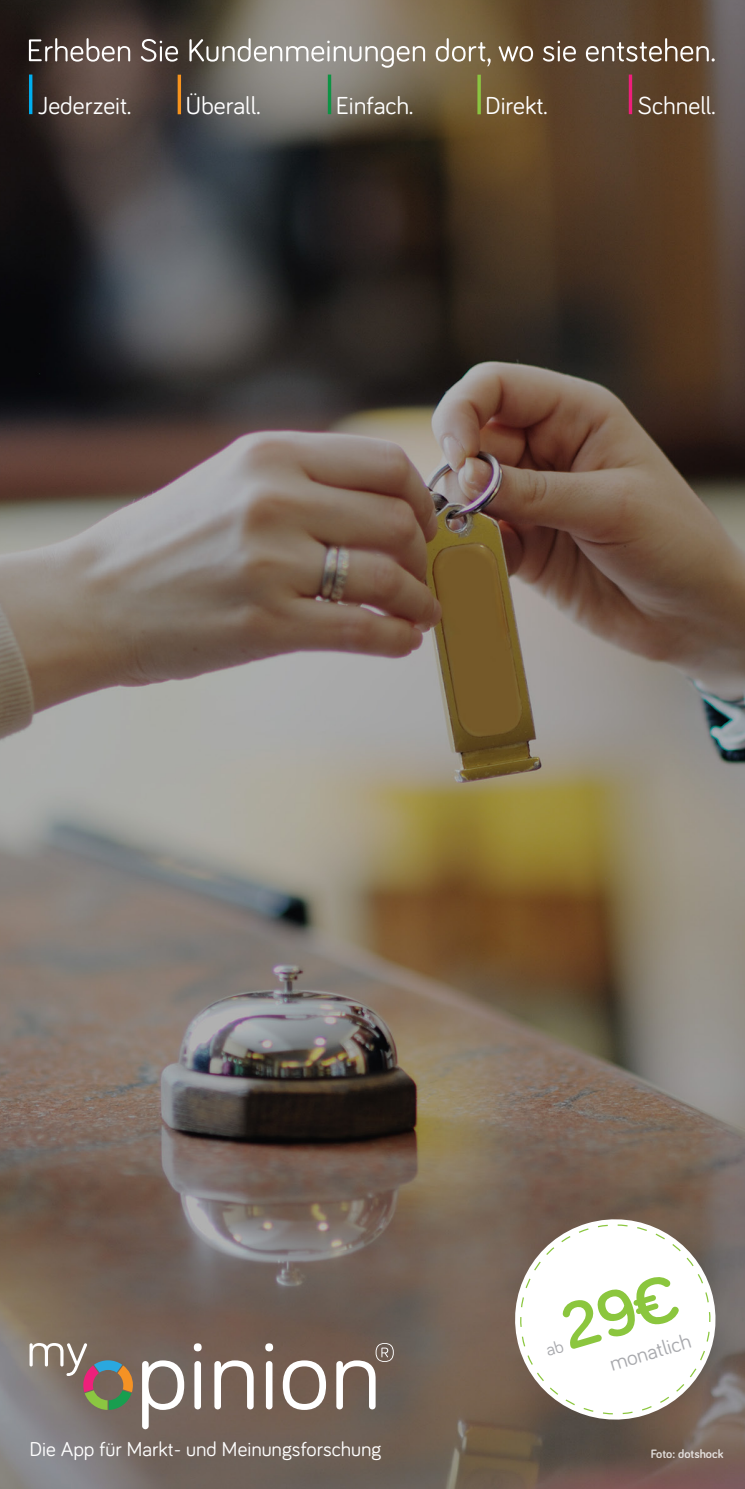
<style>
.page{position:relative;width:745px;height:1489px;background:#fff}
.page>*{position:absolute;margin:0;border:0;box-sizing:border-box;transform-origin:0 0}
.t1{font:25.25px "Bariol";color:#fff}
.t2{font:21.5px "Bariol";color:#a8a9ad}
.t3{font:20.75px "Bariol";color:#fff}
.t4{font:700 12.5px "Bariol";color:#fff}
</style>
<div class="page">
<img style="left:0;top:0;width:744px;height:1488px">
<svg style="left:142px;top:1360px;width:42px;height:69px"></svg>
<svg style="left:194px;top:1343px;width:7px;height:66px"></svg>
<svg style="left:214px;top:1360px;width:39px;height:49px"></svg>
<svg style="left:265px;top:1343px;width:8px;height:66px"></svg>
<svg style="left:282px;top:1360px;width:44px;height:49px"></svg>
<svg style="left:30px;top:1342px;width:103px;height:67px;background:#877d70"></svg>
<svg style="left:336px;top:1342px;width:57px;height:67px"></svg>
<svg style="left:503px;top:1207px;width:223px;height:223px;background:#706158"></svg>
<svg style="left:508px;top:1212px;width:212px;height:214px"></svg>
<svg style="left:29px;top:38px;width:101px;height:24px;background:#7a6d68"></svg>
<svg style="left:141px;top:39px;width:37px;height:23px"></svg>
<svg style="left:189px;top:38px;width:236px;height:30px;background:#98948b"></svg>
<svg style="left:435px;top:38px;width:55px;height:28px;background:#94856b"></svg>
<svg style="left:498px;top:46px;width:34px;height:16px"></svg>
<svg style="left:542px;top:41px;width:33px;height:21px"></svg>
<svg style="left:585px;top:38px;width:129px;height:24px;background:#7e6d5c"></svg>
<hr style="left:29px;top:75px;width:3px;height:39px;background:#00aeef">
<hr style="left:628px;top:75px;width:3px;height:39px;background:#ee1e7b">
<hr style="left:477px;top:75px;width:3px;height:39px;background:#8ac540">
<svg style="left:327px;top:75px;width:4px;height:39px"></svg>
<svg style="left:177px;top:75px;width:4px;height:39px"></svg>
<svg style="left:546px;top:1273px;width:134px;height:83px"></svg>
<p class="t1" style="left:38px;top:88px;width:94px">Jederzeit.</p>
<p class="t1" style="left:185px;top:88px;width:76px">Überall.</p>
<p class="t1" style="left:335px;top:88px;width:79px">Einfach.</p>
<p class="t1" style="left:485px;top:88px;width:64px">Direkt.</p>
<p class="t1" style="left:637px;top:88px;width:79px">Schnell.</p>
<p class="t3" style="left:30px;top:1434px;width:353px">Die App für Markt- und Meinungsforschung</p>
<p class="t2" style="left:605px;top:1349px;width:85px;rotate:-16deg">monatlich</p>
<p class="t4" style="left:650px;top:1444px;width:74px">Foto: dotshock</p>
</div>
